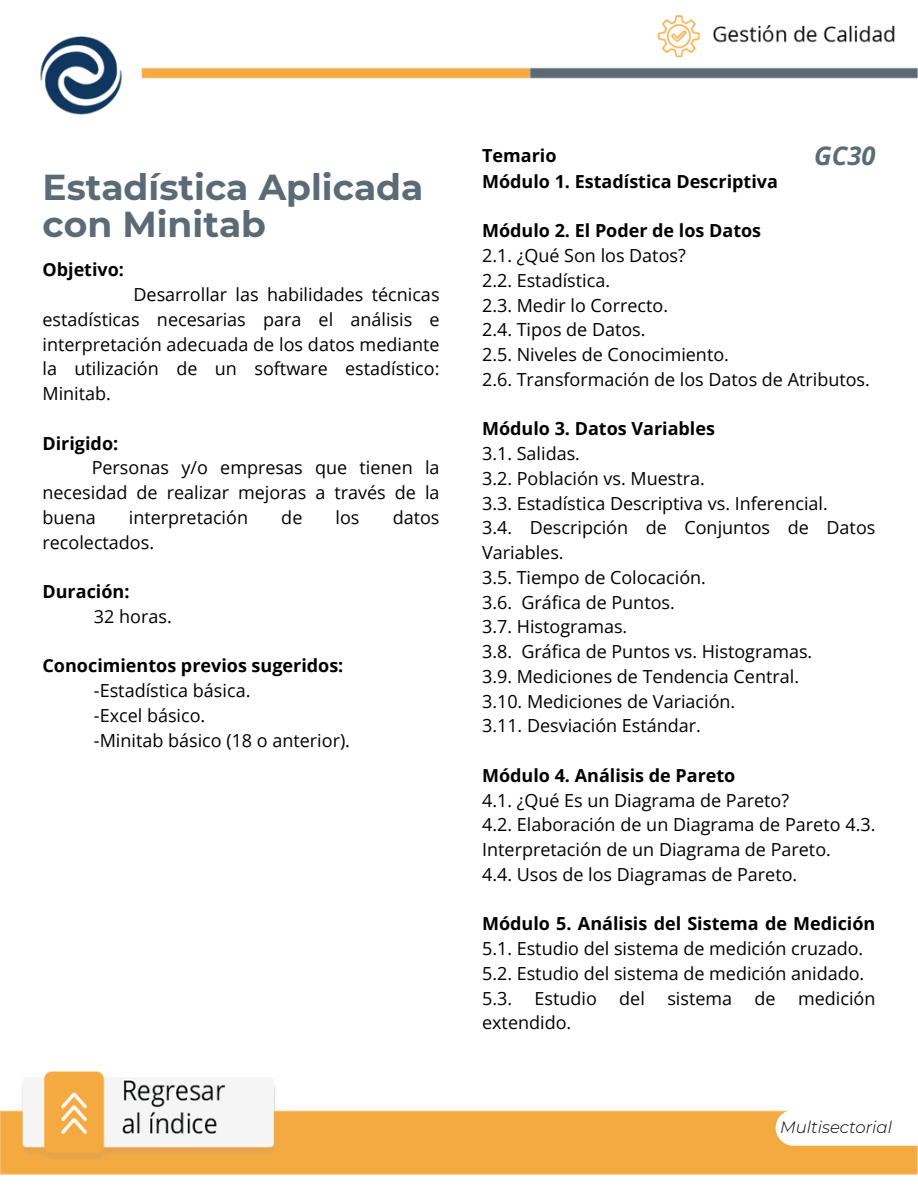
<style>
.page{position:relative;width:918px;height:1188px;background:#fff}
.page>*{position:absolute;margin:0;border:0;box-sizing:border-box;transform-origin:0 0}
.t1{font:700 36px/37.2px "Montserrat";color:#5b6b75}
.t2{font:italic 700 25.5px "Open Sans";color:#5b6b75}
.t3{font:18px/24.8px "Open Sans";color:#000}
.t4{font:700 18px/25.5px "Open Sans";color:#000}
.t5{font:italic 300 16.5px "Montserrat";color:#000}
</style>
<div class="page">
<img style="left:0;top:14px;width:918px;height:1161px">
<svg style="left:776px;top:1110px;width:142px;height:36px"></svg>
<h1 class="t1" style="left:43px;top:168px;width:382px">Estadística Aplicada con Minitab</h1>
<p class="t4" style="left:43px;top:257px;width:83px">Objetivo:</p>
<p class="t3" style="left:43px;top:282px;width:399px;text-align:justify;text-indent:91px">Desarrollar las habilidades técnicas estadísticas necesarias para el análisis e interpretación adecuada de los datos mediante la utilización de un software estadístico:<br>Minitab.</p>
<p class="t4" style="left:43px;top:430px;width:77px">Dirigido:</p>
<p class="t3" style="left:43px;top:455px;width:399px;text-align:justify;text-indent:49px">Personas y/o empresas que tienen la necesidad de realizar mejoras a través de la buena</p>
<p class="t3" style="left:129px;top:505px;width:121px">interpretación</p>
<p class="t3" style="left:281px;top:505px;width:23px">de</p>
<p class="t3" style="left:336px;top:505px;width:25px">los</p>
<p class="t3" style="left:393px;top:505px;width:48px">datos</p>
<p class="t3" style="left:43px;top:529px;width:113px">recolectados.</p>
<p class="t4" style="left:43px;top:579px;width:89px">Duración:</p>
<p class="t3" style="left:94px;top:604px;width:79px">32 horas.</p>
<p class="t4" style="left:43px;top:653px;width:302px">Conocimientos previos sugeridos:</p>
<p class="t3" style="left:94px;top:678px;width:258px">-Estadística básica.<br>-Excel básico.<br>-Minitab básico (18 o anterior).</p>
<h2 class="t2" style="left:814px;top:138px;width:63px">GC30</h2>
<p class="t4" style="left:482px;top:143px;width:297px">Temario<br>Módulo 1. Estadística Descriptiva</p>
<p class="t4" style="left:482px;top:218px;width:281px">Módulo 2. El Poder de los Datos</p>
<p class="t3" style="left:482px;top:243px;width:389px">2.1. ¿Qué Son los Datos?<br>2.2. Estadística.<br>2.3. Medir lo Correcto.<br>2.4. Tipos de Datos.<br>2.5. Niveles de Conocimiento.<br>2.6. Transformación de los Datos de Atributos.</p>
<p class="t4" style="left:482px;top:416px;width:234px">Módulo 3. Datos Variables</p>
<p class="t3" style="left:482px;top:441px;width:395px">3.1. Salidas.<br>3.2. Población vs. Muestra.<br>3.3. Estadística Descriptiva vs. Inferencial.<br>3.4. Descripción de Conjuntos de Datos<br>Variables.<br>3.5. Tiempo de Colocación.<br>3.6. Gráfica de Puntos.<br>3.7. Histogramas.<br>3.8. Gráfica de Puntos vs. Histogramas.<br>3.9. Mediciones de Tendencia Central.<br>3.10. Mediciones de Variación.<br>3.11. Desviación Estándar.</p>
<p class="t4" style="left:482px;top:762px;width:255px">Módulo 4. Análisis de Pareto</p>
<p class="t3" style="left:482px;top:787px;width:395px">4.1. ¿Qué Es un Diagrama de Pareto?<br>4.2. Elaboración de un Diagrama de Pareto 4.3.<br>Interpretación de un Diagrama de Pareto.<br>4.4. Usos de los Diagramas de Pareto.</p>
<p class="t4" style="left:482px;top:911px;width:395px">Módulo 5. Análisis del Sistema de Medición</p>
<p class="t3" style="left:482px;top:936px;width:395px">5.1. Estudio del sistema de medición cruzado.<br>5.2. Estudio del sistema de medición anidado.<br>5.3. Estudio del sistema de medición extendido.</p>
<p class="t5" style="left:780px;top:1118px;width:113px">Multisectorial</p>
</div>
